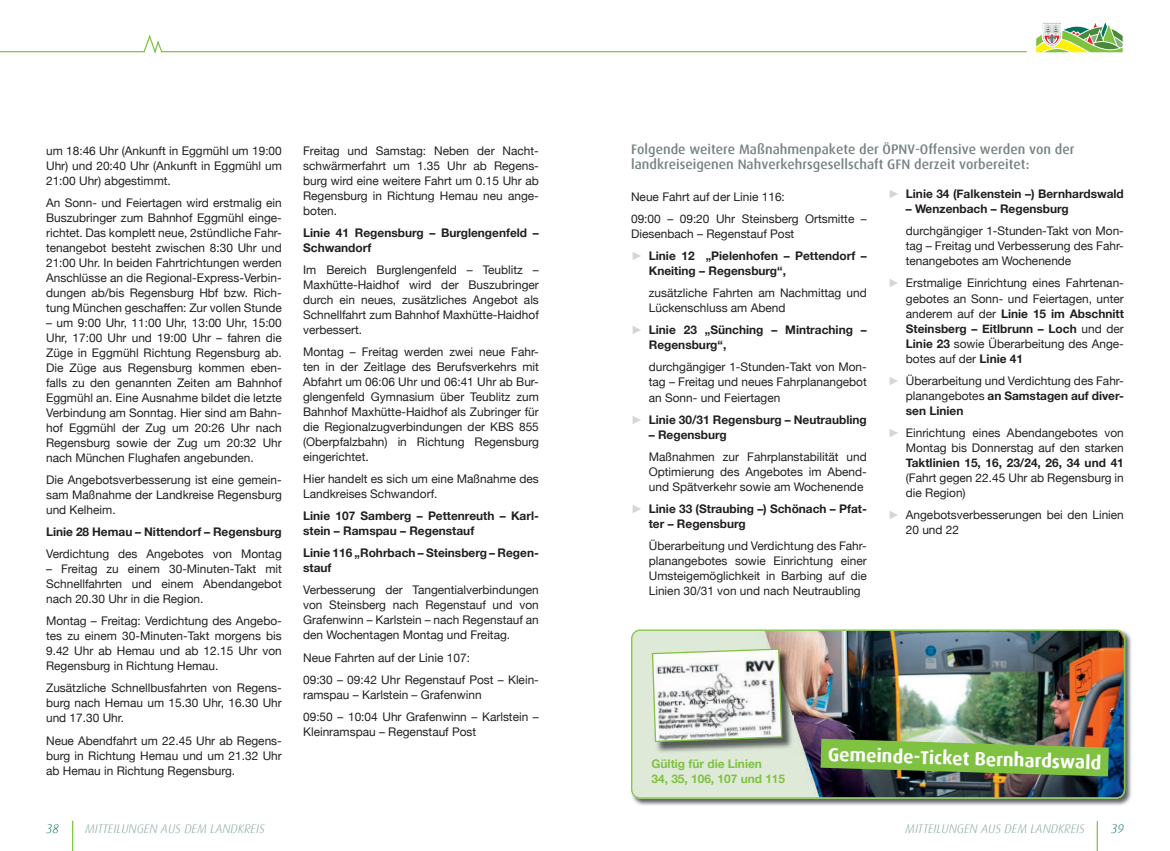
<style>
.page{position:relative;width:1170px;height:851px;background:#fff}
.page>*{position:absolute;margin:0;border:0;box-sizing:border-box;transform-origin:0 0}
.t1{font:700 18.75px "Dax";color:#fff}
.t2{font:500 13.75px/15px "Dax";color:#778385}
.t3{font:italic 300 12.5px "Dax";color:#87a99d}
.t4{font:italic 300 12.5px "Dax";color:#01745c}
.t5{font:11.88px/15px "Helvetica Neue";color:#231f20;text-align:justify}
.t6{font:700 11.88px/15px "Helvetica Neue";color:#231f20}
.t7{font:700 11.88px/15px "Helvetica Neue";color:#7fc241}
.s1{font-weight:400}
.s2{font-family:"Arial";font-weight:400;color:#d6d6d6}
.s3{font-family:"Arial";color:#d6d6d6}
.s4{font-weight:700}
</style>
<div class="page">
<hr style="left:72px;top:820px;width:1px;height:30px;background:#7fc241">
<svg style="left:1096px;top:821px;width:1px;height:29px"></svg>
<svg style="left:1035px;top:22px;width:88px;height:31px"></svg>
<svg style="left:0;top:34px;width:1027px;height:20px"></svg>
<img style="left:633px;top:631px;width:499px;height:175px">
<img style="left:631px;top:629px;width:493px;height:169px">
<img style="left:653px;top:650px;width:140px;height:102px">
<svg style="left:651px;top:647px;width:132px;height:95px"></svg>
<img style="left:820px;top:738px;width:288px;height:38px">
<p class="t5" style="left:46px;top:143px;width:237px">um 18:46 Uhr (Ankunft in Eggmühl um 19:00<br>Uhr) und 20:40 Uhr (Ankunft in Eggmühl um 21:00 Uhr) abgestimmt.</p>
<p class="t5" style="left:46px;top:195px;width:237px">An Sonn- und Feiertagen wird erstmalig ein Buszubringer zum Bahnhof Eggmühl einge&shy;richtet. Das komplett neue, 2stündliche Fahr&shy;tenangebot besteht zwischen 8:30 Uhr und 21:00 Uhr. In beiden Fahrtrichtungen werden Anschlüsse an die Regional-Express-Verbin&shy;dungen ab/bis Regensburg Hbf bzw. Rich&shy;tung München geschaffen: Zur vollen Stunde</p>
<p class="t5" style="left:46px;top:315px;width:237px">– um 9:00 Uhr, 11:00 Uhr, 13:00 Uhr, 15:00<br>Uhr, 17:00 Uhr und 19:00 Uhr – fahren die Züge in Eggmühl Richtung Regensburg ab.<br>Die Züge aus Regensburg kommen eben&shy;falls zu den genannten Zeiten am Bahnhof Eggmühl an. Eine Ausnahme bildet die letzte Verbindung am Sonntag. Hier sind am Bahn&shy;hof Eggmühl der Zug um 20:26 Uhr nach Regensburg sowie der Zug um 20:32 Uhr nach München Flughafen angebunden.</p>
<p class="t5" style="left:46px;top:473px;width:237px">Die Angebotsverbesserung ist eine gemein&shy;sam Maßnahme der Landkreise Regensburg und Kelheim.</p>
<p class="t6" style="left:46px;top:524px;width:237px">Linie 28 Hemau – Nittendorf – Regensburg</p>
<p class="t5" style="left:46px;top:547px;width:237px">Verdichtung des Angebotes von Montag</p>
<p class="t5" style="left:46px;top:562px;width:237px">– Freitag zu einem 30-Minuten-Takt mit Schnellfahrten und einem Abendangebot nach 20.30 Uhr in die Region.</p>
<p class="t5" style="left:46px;top:614px;width:237px">Montag – Freitag: Verdichtung des Angebo&shy;tes zu einem 30-Minuten-Takt morgens bis 9.42 Uhr ab Hemau und ab 12.15 Uhr von Regensburg in Richtung Hemau.</p>
<p class="t5" style="left:46px;top:681px;width:237px">Zusätzliche Schnellbusfahrten von Regens&shy;burg nach Hemau um 15.30 Uhr, 16.30 Uhr und 17.30 Uhr.</p>
<p class="t5" style="left:46px;top:733px;width:237px">Neue Abendfahrt um 22.45 Uhr ab Regens&shy;burg in Richtung Hemau und um 21.32 Uhr ab Hemau in Richtung Regensburg.</p>
<p class="t5" style="left:303px;top:143px;width:237px">Freitag und Samstag: Neben der Nacht&shy;schwärmerfahrt um 1.35 Uhr ab Regens&shy;burg wird eine weitere Fahrt um 0.15 Uhr ab Regensburg in Richtung Hemau neu ange&shy;boten.</p>
<p class="t6" style="left:303px;top:225px;width:237px">Linie 41 Regensburg – Burglengenfeld –<br>Schwandorf</p>
<p class="t5" style="left:303px;top:263px;width:237px">Im Bereich Burglengenfeld – Teublitz – Maxhütte-Haidhof wird der Buszubringer durch ein neues, zusätzliches Angebot als Schnellfahrt zum Bahnhof Maxhütte-Haidhof verbessert.</p>
<p class="t5" style="left:303px;top:345px;width:237px">Montag – Freitag werden zwei neue Fahr&shy;ten in der Zeitlage des Berufsverkehrs mit Abfahrt um 06:06 Uhr und 06:41 Uhr ab Bur&shy;glengenfeld Gymnasium über Teublitz zum Bahnhof Maxhütte-Haidhof als Zubringer für die Regionalzugverbindungen der KBS 855 (Oberpfalzbahn) in Richtung Regensburg eingerichtet.</p>
<p class="t5" style="left:303px;top:472px;width:237px">Hier handelt es sich um eine Maßnahme des<br>Landkreises Schwandorf.</p>
<p class="t6" style="left:303px;top:508px;width:237px">Linie 107 Samberg – Pettenreuth – Karl&shy;stein – Ramspau – Regenstauf</p>
<p class="t6" style="left:303px;top:545px;width:237px">Linie 116 „Rohrbach – Steinsberg – Regen&shy;stauf</p>
<p class="t5" style="left:303px;top:583px;width:237px">Verbesserung der Tangentialverbindungen von Steinsberg nach Regenstauf und von Grafenwinn – Karlstein – nach Regenstauf an den Wochentagen Montag und Freitag.</p>
<p class="t5" style="left:303px;top:646px;width:237px;line-height:22.1px">Neue Fahrten auf der Linie 107:<br>09:30 – 09:42 Uhr Regenstauf Post – Klein-</p>
<p class="t5" style="left:303px;top:684px;width:237px;line-height:22.1px">ramspau – Karlstein – Grafenwinn<br>09:50 – 10:04 Uhr Grafenwinn – Karlstein –</p>
<p class="t5" style="left:303px;top:724px;width:175px">Kleinramspau – Regenstauf Post</p>
<p class="t2" style="left:631px;top:142px;width:445px">Folgende weitere Maßnahmenpakete der ÖPNV-Offensive werden von der landkreiseigenen Nahverkehrsgesellschaft GFN derzeit vorbereitet:</p>
<p class="t5" style="left:631px;top:186px;width:237px;line-height:22.1px">Neue Fahrt auf der Linie 116:<br>09:00 – 09:20 Uhr Steinsberg Ortsmitte –</p>
<p class="t6" style="left:631px;top:223px;width:237px;line-height:22.1px"><span class="s1">Diesenbach – Regenstauf Post<br></span><span class="s2">►</span> Linie 12 „Pielenhofen – Pettendorf –</p>
<p class="t6" style="left:648px;top:264px;width:139px">Kneiting – Regensburg“,</p>
<p class="t5" style="left:648px;top:286px;width:219px">zusätzliche Fahrten am Nachmittag und<br>Lückenschluss am Abend</p>
<p class="t6" style="left:648px;top:323px;width:219px;text-indent:-18px"><span class="s2">►</span> Linie 23 „Sünching – Mintraching –<br>Regensburg“,</p>
<p class="t5" style="left:648px;top:360px;width:219px">durchgängiger 1-Stunden-Takt von Mon&shy;tag – Freitag und neues Fahrplanangebot an Sonn- und Feiertagen</p>
<p class="t6" style="left:631px;top:412px;width:237px"><span class="s2">►</span> Linie 30/31 Regensburg – Neutraubling</p>
<p class="t6" style="left:648px;top:427px;width:79px">– Regensburg</p>
<p class="t5" style="left:648px;top:449px;width:219px">Maßnahmen zur Fahrplanstabilität und Optimierung des Angebotes im Abend&shy;und Spätverkehr sowie am Wochenende</p>
<p class="t6" style="left:648px;top:501px;width:219px;text-indent:-18px"><span class="s2">►</span> Linie 33 (Straubing –) Schönach – Pfat&shy;ter – Regensburg</p>
<p class="t5" style="left:648px;top:539px;width:219px">Überarbeitung und Verdichtung des Fahr&shy;planangebotes sowie Einrichtung einer Umsteigemöglichkeit in Barbing auf die Linien 30/31 von und nach Neutraubling</p>
<p class="t6" style="left:888px;top:187px;width:237px"><span class="s2">►</span> Linie 34 (Falkenstein –) Bernhardswald</p>
<p class="t6" style="left:905px;top:202px;width:164px">– Wenzenbach – Regensburg</p>
<p class="t5" style="left:905px;top:224px;width:219px">durchgängiger 1-Stunden-Takt von Mon&shy;tag – Freitag und Verbesserung des Fahr&shy;tenangebotes am Wochenende</p>
<p class="t5" style="left:905px;top:276px;width:219px;text-indent:-18px"><span class="s3">►</span> Erstmalige Einrichtung eines Fahrtenan&shy;gebotes an Sonn- und Feiertagen, unter anderem auf der <span class="s4">Linie 15 im Abschnitt Steinsberg – Eitlbrunn – Loch</span> und der <span class="s4">Linie 23</span> sowie Überarbeitung des Ange&shy;botes auf der <span class="s4">Linie 41</span></p>
<p class="t5" style="left:905px;top:373px;width:219px;text-indent:-18px"><span class="s3">►</span> Überarbeitung und Verdichtung des Fahr&shy;planangebotes <span class="s4">an Samstagen auf diver&shy;sen Linien</span></p>
<p class="t5" style="left:888px;top:425px;width:237px;text-align:right"><span class="s3">►</span> Einrichtung eines Abendangebotes von<br>Montag bis Donnerstag auf den starken</p>
<p class="t6" style="left:905px;top:455px;width:219px">Taktlinien 15, 16, 23/24, 26, 34 und 41</p>
<p class="t5" style="left:905px;top:470px;width:219px">(Fahrt gegen 22.45 Uhr ab Regensburg in die Region)</p>
<p class="t5" style="left:905px;top:507px;width:219px;text-indent:-18px"><span class="s3">►</span> Angebotsverbesserungen bei den Linien<br>20 und 22</p>
<p class="t7" style="left:651px;top:756px;width:135px">Gültig für die Linien<br>34, 35, 106, 107 und 115</p>
<h1 class="t1" style="left:828px;top:743px;width:275px;rotate:2deg">Gemeinde-Ticket Bernhardswald</h1>
<p class="t4" style="left:46px;top:822px;width:14px">38</p>
<p class="t3" style="left:85px;top:822px;width:181px">MITTEILUNGEN AUS DEM LANDKREIS</p>
<p class="t3" style="left:905px;top:822px;width:181px">MITTEILUNGEN AUS DEM LANDKREIS</p>
<p class="t4" style="left:1110px;top:822px;width:14px">39</p>
</div>
